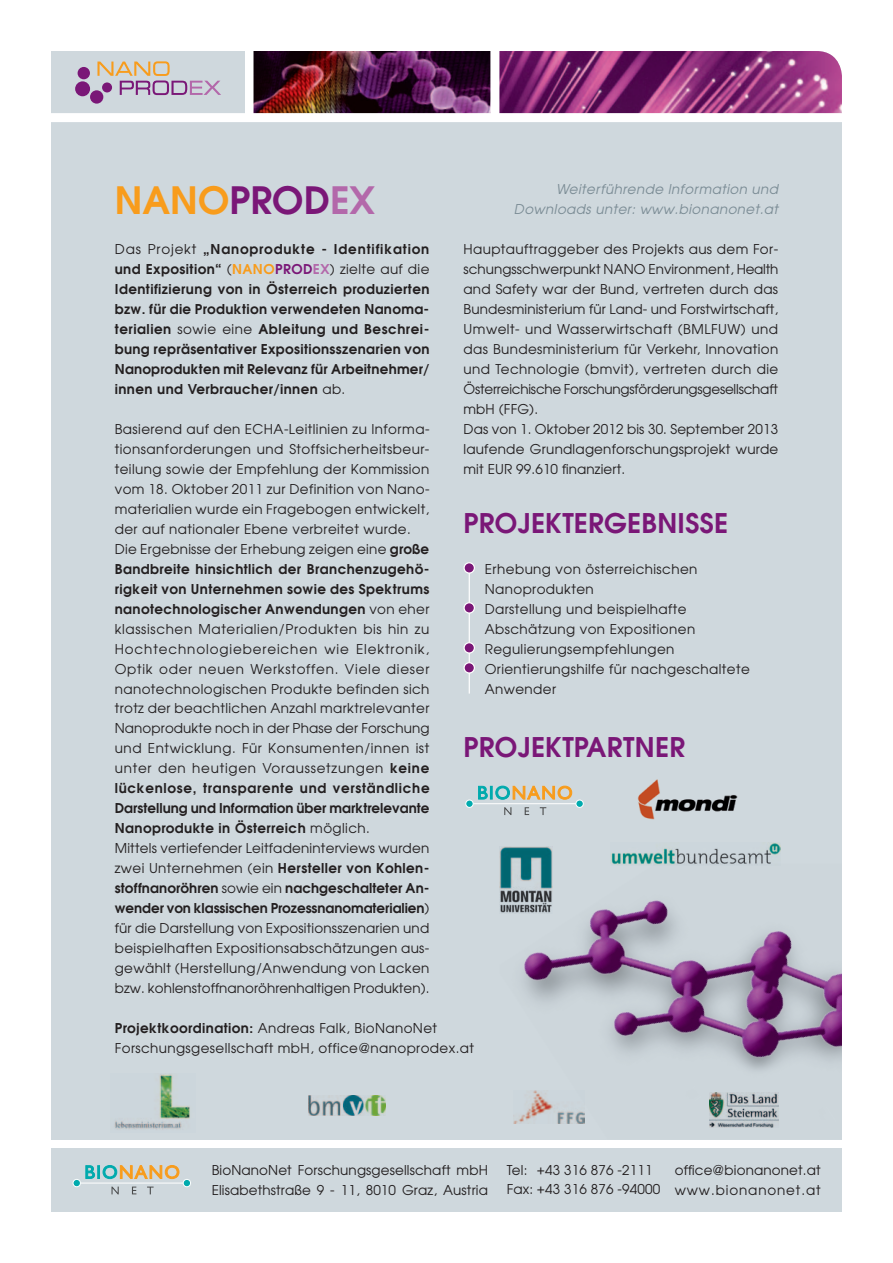
<style>
.page{position:relative;width:893px;height:1263px;background:#fff}
.page>*{position:absolute;margin:0;border:0;box-sizing:border-box;transform-origin:0 0}
.t1{font:600 37.5px "Avant Garde";color:#f89c1c}
.t2{font:600 37.5px "Avant Garde";color:#7a1777}
.t3{font:600 37.5px "Avant Garde";color:#b368aa}
.t4{font:600 27px "Avant Garde";letter-spacing:.01em;color:#7a1777}
.t5{font:13.5px/20px "Avant Garde";letter-spacing:.03em;color:#231f20}
.t6{font:600 13.5px/20px "Avant Garde";letter-spacing:.015em;color:#231f20;text-align:justify}
.t7{font:13.5px/19.5px "Avant Garde";letter-spacing:.01em;color:#231f20}
.t8{font:italic 13.5px/20px "Avant Garde";letter-spacing:.03em;color:#7b8c95;text-align:right}
.s1{font-weight:400}
.s2{color:#f89c1c}
.s3{color:#7a1777}
.s4{color:#b368aa}
.s5{font-weight:600}
</style>
<div class="page">
<img style="left:499px;top:51px;width:343px;height:62px">
<img style="left:253px;top:51px;width:237px;height:62px">
<div style="left:51px;top:51px;width:193px;height:62px;background:#cfd8dd"></div>
<div style="left:51px;top:116px;width:791px;height:1023px;background:#cfd8dd"></div>
<div style="left:51px;top:1148px;width:791px;height:64px;background:#cfd8dd"></div>
<svg style="left:85px;top:1165px;width:95px;height:14px"></svg>
<svg style="left:112px;top:1186px;width:7px;height:8px"></svg>
<svg style="left:132px;top:1186px;width:4px;height:8px"></svg>
<svg style="left:147px;top:1186px;width:7px;height:8px"></svg>
<hr style="left:78px;top:1182px;width:108px;height:1px;background:#fff">
<div style="left:73px;top:1179px;width:7px;height:8px;background:#00aaad;border-radius:50%"></div>
<div style="left:73px;top:1179px;width:8px;height:8px;border:1px solid #fff;border-radius:50%"></div>
<div style="left:183px;top:1179px;width:8px;height:8px;background:#00aaad;border-radius:50%"></div>
<div style="left:183px;top:1179px;width:8px;height:8px;border:1px solid #fff;border-radius:50%"></div>
<div style="left:40px;top:113px;width:815px;height:9px;background:#fff"></div>
<svg style="left:97px;top:61px;width:124px;height:34px"></svg>
<div style="left:90px;top:90px;width:13px;height:14px;background:#7a1777;border-radius:50%"></div>
<div style="left:102px;top:82px;width:10px;height:10px;background:#7a1777;border-radius:50%"></div>
<div style="left:75px;top:81px;width:15px;height:15px;background:#7a1777;border-radius:50%"></div>
<div style="left:78px;top:67px;width:12px;height:12px;background:#7a1777;border-radius:50%"></div>
<img style="left:523px;top:900px;width:319px;height:228px">
<img style="left:637px;top:779px;width:101px;height:41px">
<img style="left:500px;top:846px;width:53px;height:67px">
<img style="left:611px;top:843px;width:170px;height:22px">
<svg style="left:478px;top:785px;width:95px;height:15px"></svg>
<svg style="left:504px;top:807px;width:7px;height:8px"></svg>
<svg style="left:525px;top:807px;width:4px;height:8px"></svg>
<svg style="left:540px;top:807px;width:6px;height:8px"></svg>
<hr style="left:471px;top:803px;width:108px;height:1px;background:#fff">
<div style="left:466px;top:800px;width:7px;height:7px;background:#00aaad;border-radius:50%"></div>
<div style="left:465px;top:799px;width:9px;height:9px;border:1px solid #fff;border-radius:50%"></div>
<div style="left:576px;top:800px;width:7px;height:7px;background:#00aaad;border-radius:50%"></div>
<div style="left:575px;top:799px;width:9px;height:9px;border:1px solid #fff;border-radius:50%"></div>
<hr style="left:469px;top:568px;width:1px;height:125px;background:#fff">
<svg style="left:464px;top:563px;width:10px;height:10px"></svg>
<div style="left:463px;top:562px;width:12px;height:12px;border:1px solid #fff;border-radius:50%"></div>
<svg style="left:464px;top:603px;width:10px;height:10px"></svg>
<div style="left:463px;top:602px;width:12px;height:12px;border:1px solid #fff;border-radius:50%"></div>
<svg style="left:464px;top:643px;width:10px;height:10px"></svg>
<div style="left:463px;top:642px;width:12px;height:12px;border:1px solid #fff;border-radius:50%"></div>
<svg style="left:464px;top:663px;width:10px;height:10px"></svg>
<div style="left:463px;top:662px;width:12px;height:12px;border:1px solid #fff;border-radius:50%"></div>
<img style="left:710px;top:1093px;width:68px;height:34px">
<img style="left:513px;top:1090px;width:71px;height:34px">
<img style="left:309px;top:1095px;width:76px;height:20px">
<img style="left:114px;top:1074px;width:76px;height:56px">
<h1 class="t1" style="left:115px;top:175px;width:58px">Nano</h1>
<h1 class="t2" style="left:230px;top:175px;width:48px">Prod</h1>
<h1 class="t3" style="left:330px;top:175px;width:23px">ex</h1>
<p class="t6" style="left:115px;top:239px;width:316px"><span class="s1">Das Projekt</span> „Nanoprodukte - Identifikation und Exposition“ <span class="s1">(</span><span class="s2">NANO</span><span class="s3">PROD</span><span class="s4">EX</span><span class="s1">) zielte auf die </span>Identifizierung von in Österreich produzierten bzw. für die Produktion verwendeten Nanoma&shy;terialien <span class="s1">sowie eine</span> Ableitung und Beschrei&shy;bung repräsentativer Expositionsszenarien von Nanoprodukten mit Relevanz für Arbeitnehmer/ innen und Verbraucher/innen <span class="s1">ab.</span></p>
<p class="t5" style="left:115px;top:419px;width:316px">Basierend auf den ECHA-Leitlinien zu Informa&shy;tionsanforderungen und Stoffsicherheitsbeur&shy;teilung sowie der Empfehlung der Kommission vom 18. Oktober 2011 zur Definition von Nano&shy;materialien wurde ein Fragebogen entwickelt, der auf nationaler Ebene verbreitet wurde.<br>Die Ergebnisse der Erhebung zeigen eine <span class="s5">große Bandbreite hinsichtlich der Branchenzugehö&shy;rigkeit von Unternehmen sowie des Spektrums nanotechnologischer Anwendungen</span> von eher klassischen Materialien/Produkten bis hin zu Hochtechnologiebereichen wie Elektronik, Optik oder neuen Werkstoffen. Viele dieser nanotechnologischen Produkte befinden sich trotz der beachtlichen Anzahl marktrelevanter Nanoprodukte noch in der Phase der Forschung und Entwicklung. Für Konsumenten/innen ist unter den heutigen Voraussetzungen <span class="s5">keine lückenlose, transparente und verständliche Darstellung und Information über marktrelevante Nanoprodukte in Österreich</span> möglich.<br>Mittels vertiefender Leitfadeninterviews wurden zwei Unternehmen (ein <span class="s5">Hersteller von Kohlen&shy;stoffnanoröhren</span> sowie ein <span class="s5">nachgeschalteter An&shy;wender von klassischen Prozessnanomaterialien</span>) für die Darstellung von Expositionsszenarien und beispielhaften Expositionsabschätzungen aus&shy;gewählt (Herstellung/Anwendung von Lacken bzw. kohlenstoffnanoröhrenhaltigen Produkten).</p>
<p class="t8" style="left:514px;top:179px;width:266px">Weiterführende Information und<br>Downloads unter: www.bionanonet.at</p>
<p class="t5" style="left:463px;top:239px;width:316px">Hauptauftraggeber des Projekts aus dem For&shy;schungsschwerpunkt NANO Environment, Health and Safety war der Bund, vertreten durch das Bundesministerium für Land- und Forstwirtschaft, Umwelt- und Wasserwirtschaft (BMLFUW) und das Bundesministerium für Verkehr, Innovation und Technologie (bmvit), vertreten durch die Österreichische Forschungsförderungsgesellschaft mbH (FFG).<br>Das von 1. Oktober 2012 bis 30. September 2013 laufende Grundlagenforschungsprojekt wurde mit EUR 99.610 finanziert.</p>
<h2 class="t4" style="left:463px;top:506px;width:266px">PROJEKTERGEBNISSE</h2>
<p class="t5" style="left:485px;top:558px;width:267px">Erhebung von österreichischen<br>Nanoprodukten<br>Darstellung und beispielhafte<br>Abschätzung von Expositionen<br>Regulierungsempfehlungen<br>Orientierungshilfe für nachgeschaltete<br>Anwender</p>
<h2 class="t4" style="left:463px;top:729px;width:127px">Projektpar</h2>
<h2 class="t4" style="left:623px;top:729px;width:29px">tner</h2>
<p class="t5" style="left:115px;top:1018px;width:361px"><span class="s5">Projektkoordination:</span> Andreas Falk, BioNanoNet<br>Forschungsgesellschaft mbH, office@nanoprodex.at</p>
<p class="t7" style="left:212px;top:1160px;width:278px">BioNanoNet Forschungsgesellschaft mbH<br>Elisabethstraße 9 - 11, 8010 Graz, Austria</p>
<p class="t7" style="left:675px;top:1160px;width:148px">office@bionanonet.at www.bionanonet.at</p>
<p class="t7" style="left:507px;top:1160px;width:155px">Tel: +43 316 876 -2111<br>Fax: +43 316 876 -94000</p>
</div>
